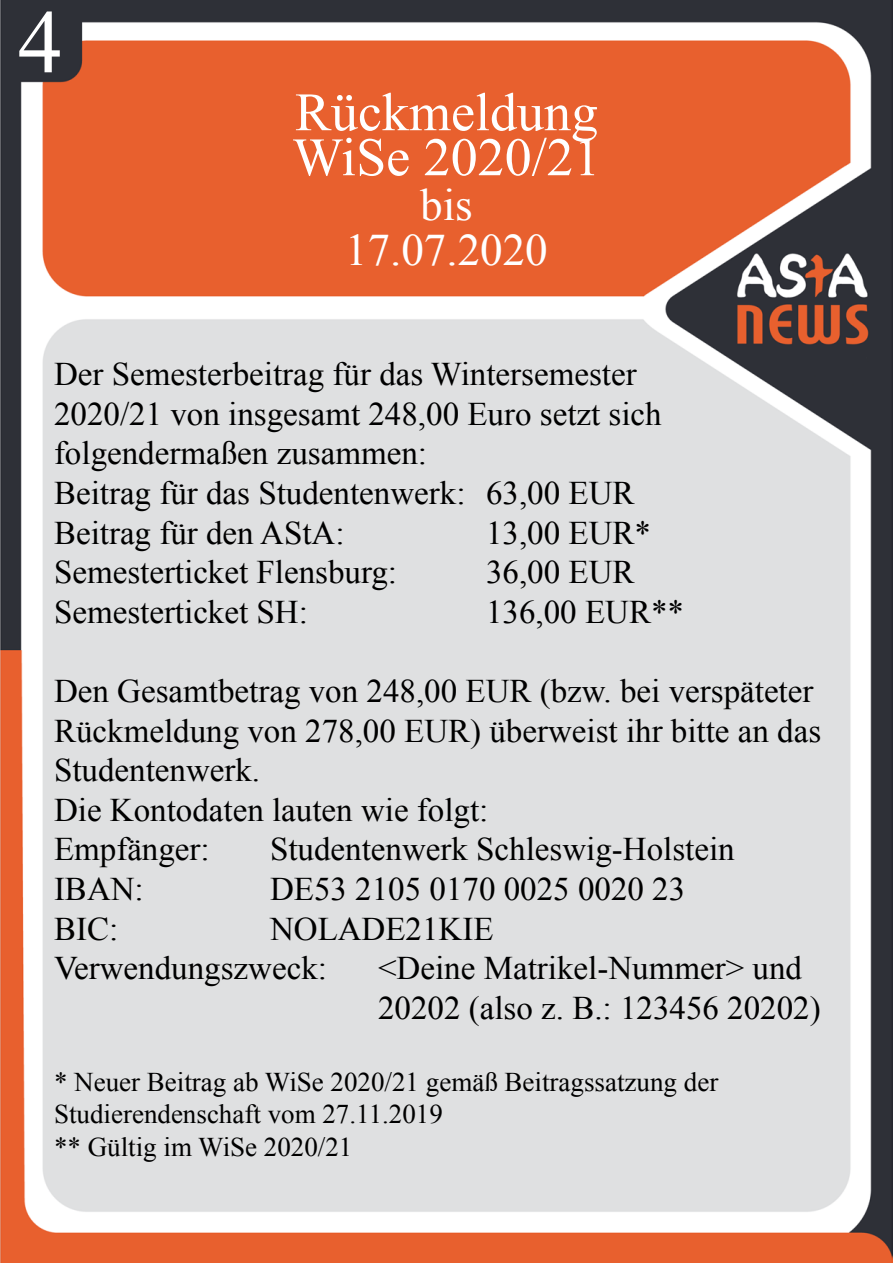
<style>
.page{position:relative;width:893px;height:1263px;background:#fff}
.page>*{position:absolute;margin:0;border:0;box-sizing:border-box;transform-origin:0 0}
.t1{font:90px "Times New Roman";color:#fff}
.t2{font:54px/45px "Times New Roman";color:#fff}
.t3{font:45px/45px "Times New Roman";color:#fff;text-align:center}
.t4{font:33px/39.6px "Times New Roman";color:#000}
.t5{font:27px/32.4px "Times New Roman";color:#000}
</style>
<div class="page">
<img style="left:0;top:0;width:893px;height:1263px">
<h1 class="t1" style="left:18px;top:-18px;width:46px">4</h1>
<h2 class="t2" style="left:292px;top:89px;width:310px">Rückmeldung<br>WiSe 2020/21</h2>
<h3 class="t3" style="left:345px;top:182px;width:204px">bis<br>17.07.2020</h3>
<p class="t4" style="left:54px;top:354px;width:609px">Der Semesterbeitrag für das Wintersemester 2020/21 von insgesamt 248,00 Euro setzt sich folgendermaßen zusammen:<br>Beitrag für das Studentenwerk: 63,00 EUR Beitrag für den AStA:</p>
<p class="t4" style="left:486px;top:512px;width:166px">13,00 EUR*</p>
<p class="t4" style="left:54px;top:552px;width:345px">Semesterticket Flensburg:</p>
<p class="t4" style="left:486px;top:552px;width:150px">36,00 EUR</p>
<p class="t4" style="left:54px;top:591px;width:255px">Semesterticket SH:</p>
<p class="t4" style="left:486px;top:591px;width:199px">136,00 EUR**</p>
<p class="t4" style="left:54px;top:671px;width:769px">Den Gesamtbetrag von 248,00 EUR (bzw. bei verspäteter Rückmeldung von 278,00 EUR) überweist ihr bitte an das Studentenwerk.<br>Die Kontodaten lauten wie folgt:<br>Empfänger:</p>
<p class="t4" style="left:270px;top:829px;width:466px">Studentenwerk Schleswig-Holstein</p>
<p class="t4" style="left:54px;top:869px;width:91px">IBAN:</p>
<p class="t4" style="left:270px;top:869px;width:417px">DE53 2105 0170 0025 0020 23</p>
<p class="t4" style="left:54px;top:908px;width:66px">BIC:</p>
<p class="t4" style="left:54px;top:908px;width:441px;text-indent:216px">NOLADE21KIE<br>Verwendungszweck:</p>
<p class="t4" style="left:378px;top:948px;width:444px">&lt;Deine Matrikel-Nummer&gt; und<br>20202 (also z. B.: 123456 20202)</p>
<p class="t5" style="left:54px;top:1065px;width:666px">* Neuer Beitrag ab WiSe 2020/21 gemäß Beitragssatzung der<br>Studierendenschaft vom 27.11.2019<br>** Gültig im WiSe 2020/21</p>
</div>
